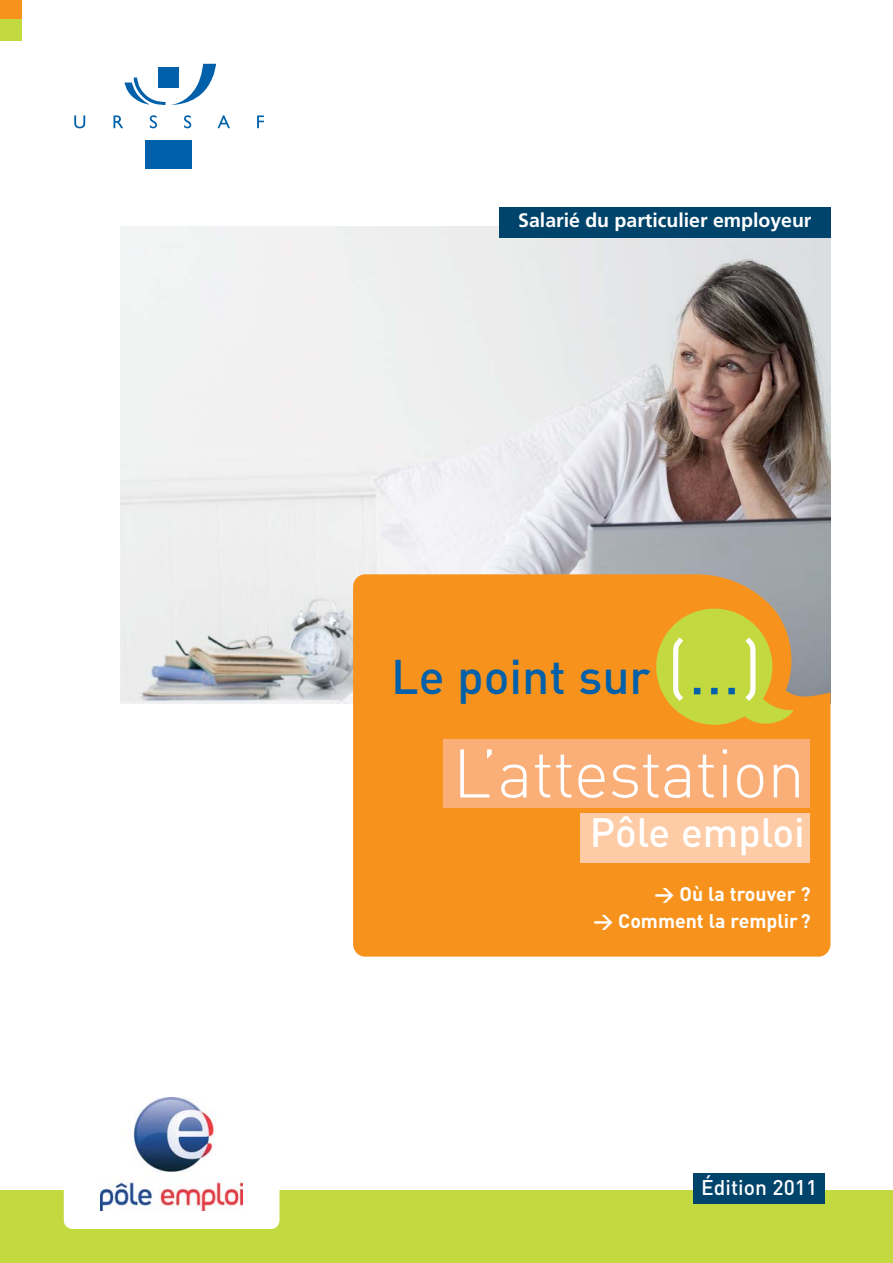
<style>
.page{position:relative;width:893px;height:1263px;background:#fff}
.page>*{position:absolute;margin:0;border:0;box-sizing:border-box;transform-origin:0 0}
.t1{font:300 67.5px "DIN";letter-spacing:-.01em;color:#fff}
.t2{font:500 48px "DIN";color:#0060a9}
.t3{font:500 40.5px "DIN";color:#fff}
.t4{font:500 21px "DIN";color:#fff}
.t5{font:700 19.5px/26.7px "DIN";color:#fff;text-align:right}
.t6{font:700 19.5px "Frutiger";color:#fff}
.s1{font-weight:400;font-size:70.5px;color:#fff}
.s2{font-weight:400;font-size:70.5px}
</style>
<div class="page">
<img style="left:121px;top:226px;width:710px;height:478px">
<div style="left:353px;top:574px;width:477px;height:383px;background:#f7931d"></div>
<div style="left:443px;top:739px;width:366px;height:69px;background:#faae78"></div>
<div style="left:580px;top:813px;width:229px;height:49px;background:#fdcba5"></div>
<svg style="left:125px;top:64px;width:91px;height:41px"></svg>
<div style="left:159px;top:67px;width:20px;height:21px;background:#0061aa"></div>
<svg style="left:74px;top:115px;width:11px;height:13px"></svg>
<svg style="left:114px;top:115px;width:9px;height:13px"></svg>
<svg style="left:150px;top:115px;width:7px;height:13px"></svg>
<svg style="left:184px;top:115px;width:7px;height:13px"></svg>
<svg style="left:218px;top:115px;width:12px;height:13px"></svg>
<svg style="left:257px;top:115px;width:7px;height:13px"></svg>
<div style="left:145px;top:140px;width:47px;height:29px;background:#0061aa"></div>
<div style="left:0;top:1191px;width:893px;height:72px;background:#c3d940"></div>
<div style="left:693px;top:1173px;width:132px;height:31px;background:#00446b"></div>
<div style="left:0;top:0;width:21px;height:19px;background:#f7931d"></div>
<div style="left:0;top:19px;width:21px;height:21px;background:#c3d940"></div>
<svg style="left:656px;top:609px;width:137px;height:117px;background:#cfc439"></svg>
<div style="left:64px;top:1078px;width:215px;height:151px;background:#fff;border-radius:9px"></div>
<img style="left:101px;top:1097px;width:142px;height:113px">
<div style="left:499px;top:207px;width:332px;height:30px;background:#00446b"></div>
<p class="t6" style="left:518px;top:213px;width:295px">Salarié du particulier employeur</p>
<h2 class="t2" style="left:391px;top:660px;width:372px">Le point sur <span class="s1">(</span><span class="s2">…</span><span class="s1">)</span></h2>
<h1 class="t1" style="left:453px;top:749px;width:354px">L’attestation</h1>
<h3 class="t3" style="left:590px;top:818px;width:217px">Pôle emploi</h3>
<p class="t5" style="left:593px;top:883px;width:219px">&gt; Où la trouver ?<br>&gt; Comment la remplir ?</p>
<p class="t4" style="left:701px;top:1179px;width:117px">Édition 2011</p>
</div>
